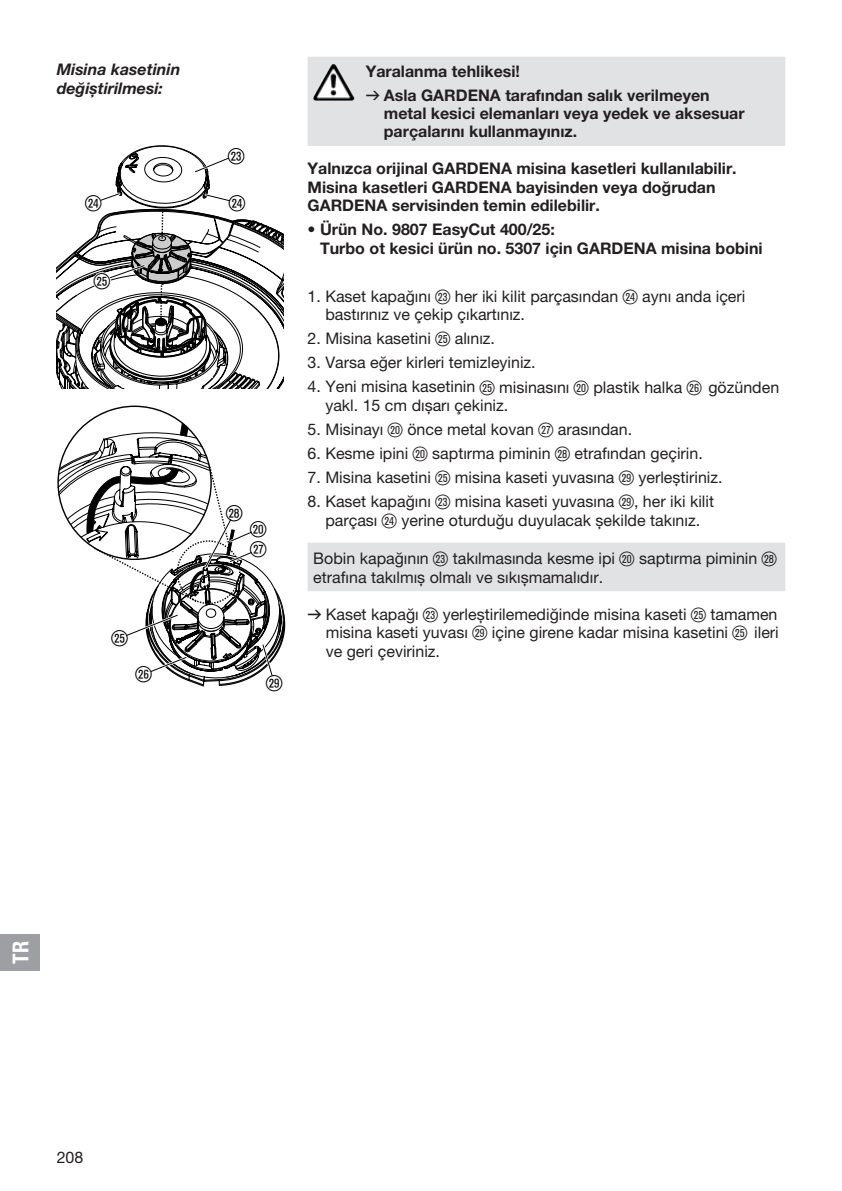
<style>
.page{position:relative;width:842px;height:1191px;background:#fff}
.page>*{position:absolute;margin:0;border:0;box-sizing:border-box;transform-origin:0 0}
.t1{font:22px/20px "Ziffernim Kreisund Quadrat BQ";color:#000}
.t2{font:22px "GARDENA Pro Bo Cond";color:#fff}
.t3{font:16px/18.4px "GARDENA Pro";color:#231f20}
.t4{font:700 16px/18.4px "GARDENA Pro";color:#231f20}
.t5{font:italic 700 16px/18.4px "GARDENA Pro";color:#231f20}
.s1{font-family:"Formdruck";font-weight:400}
.s2{font-family:"Ziffernim Kreisund Quadrat BQ";font-size:20px}
.s3{font-family:"Formdruck"}
</style>
<div class="page">
<svg style="left:308px;top:57px;width:477px;height:534px"></svg>
<svg style="left:57px;top:145px;width:226px;height:243px"></svg>
<div style="left:93px;top:272px;width:18px;height:18px;background:#fff;border-radius:50%"></div>
<svg style="left:57px;top:422px;width:229px;height:265px"></svg>
<img style="left:315px;top:64px;width:18px;height:31px">
<div style="left:0;top:934px;width:40px;height:36px;background:#9d9fa2"></div>
<p class="t5" style="left:57px;top:60px;width:125px">Misina kasetinin değiştirilmesi:</p>
<h1 class="t1" style="left:228px;top:146px;width:18px">d</h1>
<h1 class="t1" style="left:85px;top:193px;width:18px">f</h1>
<h1 class="t1" style="left:229px;top:193px;width:18px">f</h1>
<h1 class="t1" style="left:94px;top:271px;width:18px">g</h1>
<h1 class="t1" style="left:112px;top:629px;width:18px">g</h1>
<h1 class="t1" style="left:136px;top:665px;width:18px">h</h1>
<h1 class="t1" style="left:226px;top:503px;width:18px">k</h1>
<h1 class="t1" style="left:250px;top:519px;width:18px">p j</h1>
<h1 class="t1" style="left:266px;top:673px;width:18px">l</h1>
<p class="t4" style="left:366px;top:58px;width:345px;line-height:24px">Yaralanma tehlikesi!<br><span class="s1">v</span> Asla GARDENA tarafından salık verilmeyen</p>
<p class="t4" style="left:384px;top:104px;width:362px">metal kesici elemanları veya yedek ve aksesuar parçalarını kullanmayınız.</p>
<p class="t4" style="left:308px;top:159px;width:431px">Yalnızca orijinal GARDENA misina kasetleri kullanılabilir.<br>Misina kasetleri GARDENA bayisinden veya doğrudan<br>GARDENA servisinden temin edilebilir.</p>
<p class="t4" style="left:320px;top:220px;width:444px;text-indent:-12px">• Ürün No. 9807 EasyCut 400/25:<br>Turbo ot kesici ürün no. 5307 için GARDENA misina bobini</p>
<p class="t3" style="left:325px;top:287px;width:421px;text-indent:-18px">1. Kaset kapağını <span class="s2">d</span> her iki kilit parçasından <span class="s2">f</span> aynı anda içeri bastırınız ve çekip çıkartınız.</p>
<p class="t3" style="left:308px;top:329px;width:189px">2. Misina kasetini <span class="s2">g</span> alınız.</p>
<p class="t3" style="left:308px;top:353px;width:230px">3. Varsa eğer kirleri temizleyiniz.</p>
<p class="t3" style="left:325px;top:377px;width:455px;text-indent:-18px">4. Yeni misina kasetinin <span class="s2">g</span> misinasını <span class="s2">p</span> plastik halka <span class="s2">h</span> gözünden yakl. 15 cm dışarı çekiniz.</p>
<p class="t3" style="left:308px;top:420px;width:326px">5. Misinayı <span class="s2">p</span> önce metal kovan <span class="s2">j</span> arasından.</p>
<p class="t3" style="left:308px;top:444px;width:397px">6. Kesme ipini <span class="s2">p</span> saptırma piminin <span class="s2">k</span> etrafından geçirin.</p>
<p class="t3" style="left:308px;top:468px;width:416px">7. Misina kasetini <span class="s2">g</span> misina kaseti yuvasına <span class="s2">l</span> yerleştiriniz.</p>
<p class="t3" style="left:308px;top:492px;width:408px;text-align:center">8. Kaset kapağını <span class="s2">d</span> misina kaseti yuvasına <span class="s2">l</span>, her iki kilit parçası <span class="s2">f</span> yerine oturduğu duyulacak şekilde takınız.</p>
<p class="t3" style="left:313px;top:549px;width:465px">Bobin kapağının <span class="s2">d</span> takılmasında kesme ipi <span class="s2">p</span> saptırma piminin <span class="s2">k </span>etrafına takılmış olmalı ve sıkışmamalıdır.</p>
<p class="t3" style="left:326px;top:605px;width:455px;text-align:justify;text-indent:-18px"><span class="s3">v</span> Kaset kapağı <span class="s2">d</span> yerleştirilemediğinde misina kaseti <span class="s2">g</span> tamamen misina kaseti yuvası <span class="s2">l</span> içine girene kadar misina kasetini <span class="s2">g</span> ileri ve geri çeviriniz.</p>
<h1 class="t2" style="left:7px;top:963px;width:24px;rotate:-90deg">TR</h1>
<p class="t3" style="left:57px;top:1147px;width:28px">208</p>
</div>
